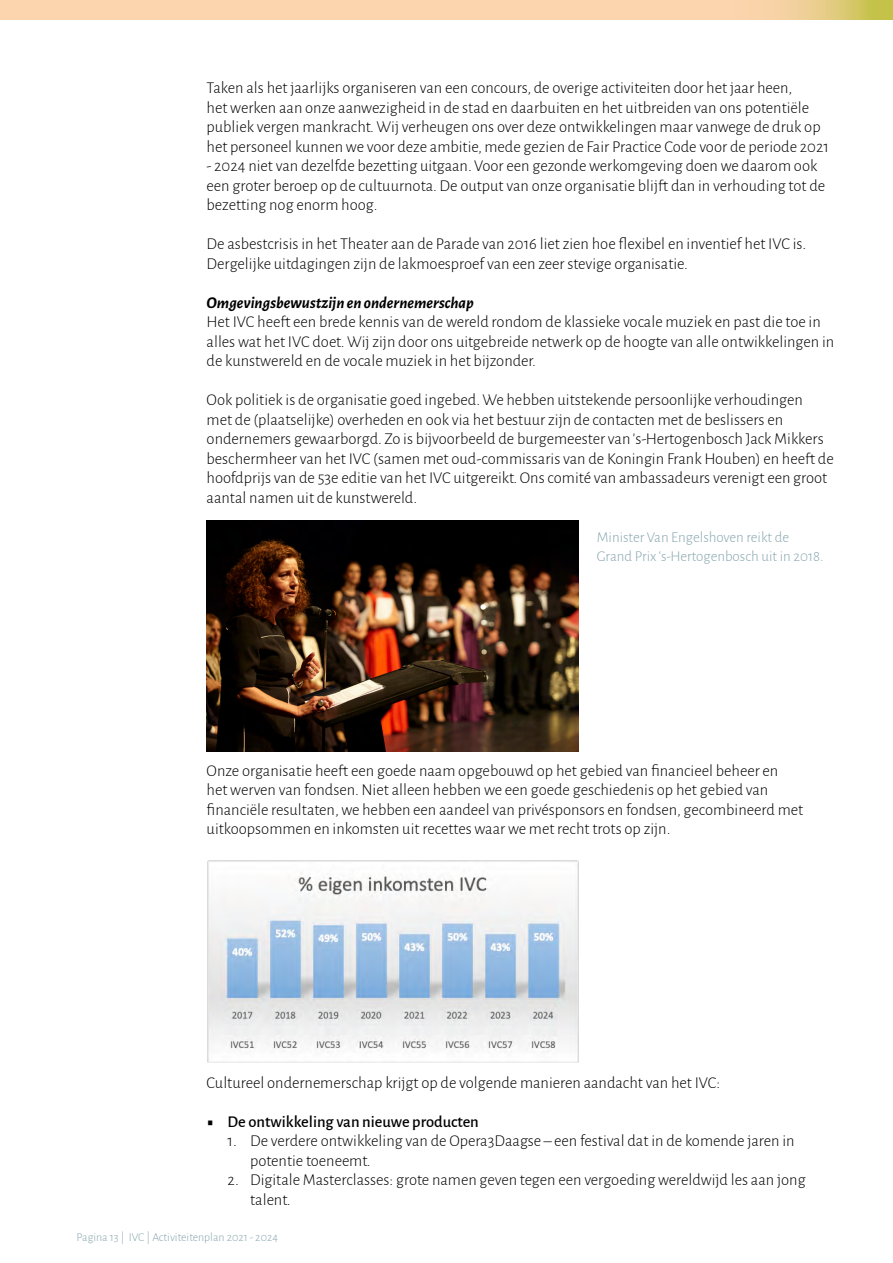
<style>
.page{position:relative;width:893px;height:1263px;background:#fff}
.page>*{position:absolute;margin:0;border:0;box-sizing:border-box;transform-origin:0 0}
.t1{font:300 16.5px/19.5px "Alegreya Sans";color:#000}
.t2{font:italic 700 16.5px "Alegreya Sans";color:#000}
.t3{font:500 16.5px "Alegreya Sans";color:#000}
.t4{font:300 15px/19.5px "Alegreya Sans";color:#88a7af}
.t5{font:300 12px "Alegreya Sans";color:#88a7af}
.s1{font-family:"Cairo";font-weight:600}
</style>
<div class="page">
<svg style="left:1px;top:0;width:891px;height:20px;background:#f8d2a6"></svg>
<img style="left:207px;top:520px;width:372px;height:232px">
<img style="left:207px;top:860px;width:372px;height:203px">
<p class="t1" style="left:207px;top:77px;width:624px">Taken als het jaarlijks organiseren van een concours, de overige activiteiten door het jaar heen,<br>het werken aan onze aanwezigheid in de stad en daarbuiten en het uitbreiden van ons potentiële publiek vergen mankracht. Wij verheugen ons over deze ontwikkelingen maar vanwege de druk op het personeel kunnen we voor deze ambitie, mede gezien de Fair Practice Code voor de periode 2021</p>
<p class="t1" style="left:207px;top:155px;width:620px">- 2024 niet van dezelfde bezetting uitgaan. Voor een gezonde werkomgeving doen we daarom ook een groter beroep op de cultuurnota. De output van onze organisatie blijft dan in verhouding tot de bezetting nog enorm hoog.</p>
<p class="t1" style="left:207px;top:233px;width:601px">De asbestcrisis in het Theater aan de Parade van 2016 liet zien hoe flexibel en inventief het IVC is.<br>Dergelijke uitdagingen zijn de lakmoesproef van een zeer stevige organisatie.</p>
<p class="t2" style="left:207px;top:290px;width:269px">Omgevingsbewustzijn en ondernemerschap</p>
<p class="t1" style="left:207px;top:311px;width:629px">Het IVC heeft een brede kennis van de wereld rondom de klassieke vocale muziek en past die toe in alles wat het IVC doet. Wij zijn door ons uitgebreide netwerk op de hoogte van alle ontwikkelingen in de kunstwereld en de vocale muziek in het bijzonder.</p>
<p class="t1" style="left:207px;top:389px;width:629px">Ook politiek is de organisatie goed ingebed. We hebben uitstekende persoonlijke verhoudingen<br>met de (plaatselijke) overheden en ook via het bestuur zijn de contacten met de beslissers en ondernemers gewaarborgd. Zo is bijvoorbeeld de burgemeester van ’s-Hertogenbosch Jack Mikkers beschermheer van het IVC (samen met oud-commissaris van de Koningin Frank Houben) en heeft de hoofdprijs van de 53e editie van het IVC uitgereikt. Ons comité van ambassadeurs verenigt een groot aantal namen uit de kunstwereld.</p>
<p class="t4" style="left:597px;top:526px;width:228px">Minister Van Engelshoven reikt de<br>Grand Prix ‘s-Hertogenbosch uit in 2018.</p>
<p class="t1" style="left:207px;top:760px;width:598px">Onze organisatie heeft een goede naam opgebouwd op het gebied van financieel beheer en het werven van fondsen. Niet alleen hebben we een goede geschiedenis op het gebied van financiële resultaten, we hebben een aandeel van privésponsors en fondsen, gecombineerd met uitkoopsommen en inkomsten uit recettes waar we met recht trots op zijn.</p>
<p class="t1" style="left:207px;top:1072px;width:515px">Cultureel ondernemerschap krijgt op de volgende manieren aandacht van het IVC:</p>
<p class="t3" style="left:207px;top:1110px;width:274px"><span class="s1">•</span> De ontwikkeling van nieuwe producten</p>
<p class="t1" style="left:250px;top:1131px;width:546px;text-indent:-23px">1. De verdere ontwikkeling van de Opera3Daagse – een festival dat in de komende jaren in potentie toeneemt.</p>
<p class="t1" style="left:250px;top:1170px;width:557px;text-indent:-23px">2. Digitale Masterclasses: grote namen geven tegen een vergoeding wereldwijd les aan jong talent.</p>
<p class="t5" style="left:77px;top:1229px;width:203px">Pagina 13 | IVC | Activiteitenplan 2021 - 2024</p>
</div>
